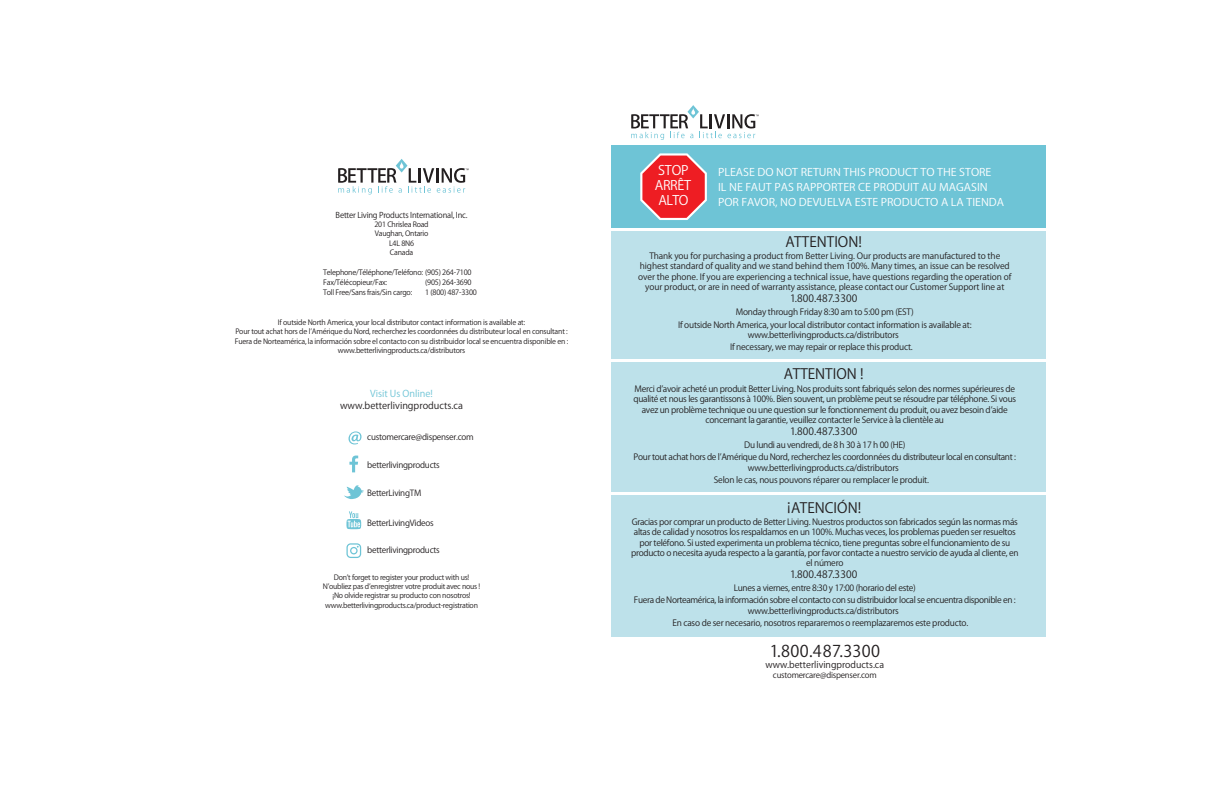
<style>
.page{position:relative;width:1224px;height:792px;background:#fff}
.page>*{position:absolute;margin:0;border:0;box-sizing:border-box;transform-origin:0 0}
.t1{font:16.2px "Koz Go Pro Bold 83 pv RKSJ H";letter-spacing:.025em;color:#231f20}
.t2{font:14.2px "Koz Go Pro Bold 83 pv RKSJ H";color:#231f20}
.t3{font:13.1px/14.9px "Koz Go Pro Bold 83 pv RKSJ H";letter-spacing:-.025em;color:#fff}
.t4{font:10.6px/15.2px "Koz Go Pro Bold 83 pv RKSJ H";color:#fff;scale:1.05 1}
.t5{font:10.1px "Koz Go Pro Medium 83 pv RKSJ H";letter-spacing:.01em;color:#231f20}
.t6{font:9.4px "Koz Go Pro Regular 83 pv RKSJ H";color:#231f20}
.t7{font:9.4px "Koz Go Pro Regular 83 pv RKSJ H";color:#6ec4d6}
.t8{font:9.1px "Koz Go Pro Regular 83 pv RKSJ H";color:#231f20}
.t9{font:8.6px/10.3px "Koz Go Pro Regular 83 pv RKSJ H";letter-spacing:-.03em;color:#231f20;text-align:center}
.t10{font:8.6px/10.3px "Koz Go Pro Regular 83 pv RKSJ H";letter-spacing:-.01em;color:#231f20;text-align:center}
.t11{font:8.6px "Koz Go Pro Bold 83 pv RKSJ H";letter-spacing:-.025em;color:#231f20}
.t12{font:8.6px "Koz Go Pro Medium 83 pv RKSJ H";letter-spacing:-.025em;color:#231f20}
.t13{font:8.4px "Koz Go Pro Regular 83 pv RKSJ H";letter-spacing:-.03em;color:#231f20}
.t14{font:8.1px "Koz Go Pro Regular 83 pv RKSJ H";letter-spacing:-.025em;color:#231f20}
.t15{font:8px "Koz Go Pro Medium 83 pv RKSJ H";letter-spacing:-.025em;color:#231f20}
.t16{font:7.3px/9.3px "Koz Go Pro Regular 83 pv RKSJ H";letter-spacing:-.025em;color:#231f20;text-align:center}
.t17{font:7.3px "Koz Go Pro Medium 83 pv RKSJ H";letter-spacing:-.03em;color:#231f20}
</style>
<div class="page">
<div style="left:612px;top:231px;width:434px;height:406px;background:#bde1ea"></div>
<div style="left:612px;top:146px;width:434px;height:83px;background:#6ec4d6"></div>
<svg style="left:631px;top:105px;width:128px;height:35px"></svg>
<svg style="left:640px;top:153px;width:67px;height:67px"></svg>
<hr style="left:612px;top:359px;width:434px;height:2px;background:#fff">
<hr style="left:612px;top:492px;width:434px;height:2px;background:#fff">
<svg style="left:338px;top:159px;width:131px;height:36px"></svg>
<svg style="left:346px;top:511px;width:15px;height:18px"></svg>
<svg style="left:349px;top:456px;width:9px;height:16px"></svg>
<svg style="left:344px;top:485px;width:20px;height:14px"></svg>
<svg style="left:349px;top:431px;width:13px;height:13px"></svg>
<svg style="left:346px;top:543px;width:15px;height:15px"></svg>
<p class="t15" style="left:336px;top:210px;width:133px">Better Living Products International, Inc.</p>
<p class="t16" style="left:375px;top:220px;width:56px">201 Chrislea Road<br>Vaughan, Ontario<br>L4L 8N6<br>Canada</p>
<p class="t16" style="left:323px;top:267px;width:150px;line-height:10px;text-align:left">Telephone/Téléphone/Teléfono: (905) 264-7100<br>Fax/Télécopieur/Fax:</p>
<p class="t16" style="left:425px;top:278px;width:48px">(905) 264-3690</p>
<p class="t16" style="left:323px;top:288px;width:91px">Toll Free/Sans frais/Sin cargo:</p>
<p class="t16" style="left:425px;top:288px;width:53px">1 (800) 487-3300</p>
<p class="t16" style="left:235px;top:318px;width:335px">If outside North America, your local distributor contact information is available at:<br>Pour tout achat hors de lʼAmérique du Nord, recherchez les coordonnées du distributeur local en consultant :<br>Fuera de Norteamérica, la información sobre el contacto con su distribuidor local se encuentra disponible en :</p>
<p class="t17" style="left:338px;top:346px;width:129px">www.betterlivingproducts.ca/distributors</p>
<p class="t7" style="left:370px;top:389px;width:64px">Visit Us Online!</p>
<p class="t6" style="left:340px;top:400px;width:124px">www.betterlivingproducts.ca</p>
<p class="t13" style="left:367px;top:432px;width:108px">customercare@dispenser.com</p>
<p class="t13" style="left:367px;top:460px;width:74px">betterlivingproducts</p>
<p class="t13" style="left:367px;top:488px;width:56px">BetterLivingTM</p>
<p class="t13" style="left:367px;top:518px;width:68px">BetterLivingVideos</p>
<p class="t13" style="left:367px;top:545px;width:74px">betterlivingproducts</p>
<p class="t16" style="left:323px;top:573px;width:159px">Donʼt forget to register your product with us!<br>Nʼoubliez pas dʼenregistrer votre produit avec nous ! ¡No olvide registrar su producto con nosotros!</p>
<p class="t17" style="left:325px;top:601px;width:154px">www.betterlivingproducts.ca/product-registration</p>
<h3 class="t3" style="left:655px;top:163px;width:38px">STOP<br>ARRÊT<br>ALTO</h3>
<p class="t4" style="left:718px;top:165px;width:274px">PLEASE DO NOT RETURN THIS PRODUCT TO THE STORE<br>IL NE FAUT PAS RAPPORTER CE PRODUIT AU MAGASIN<br>POR FAVOR, NO DEVUELVA ESTE PRODUCTO A LA TIENDA</p>
<h2 class="t2" style="left:785px;top:234px;width:78px">ATTENTION!</h2>
<p class="t10" style="left:638px;top:251px;width:375px">Thank you for purchasing a product from Better Living. Our products are manufactured to the highest standard of quality and we stand behind them 100%. Many times, an issue can be resolved over the phone. If you are experiencing a technical issue, have questions regarding the operation of your product, or are in need of warranty assistance, please contact our Customer Support line at</p>
<p class="t5" style="left:790px;top:293px;width:68px">1.800.487.3300</p>
<p class="t9" style="left:678px;top:306px;width:295px;line-height:12.3px">Monday through Friday 8:30 am to 5:00 pm (EST)<br>If outside North America, your local distributor contact information is available at:</p>
<p class="t12" style="left:748px;top:330px;width:153px">www.betterlivingproducts.ca/distributors</p>
<p class="t11" style="left:730px;top:342px;width:184px">If necessary, we may repair or replace this product.</p>
<h2 class="t2" style="left:784px;top:366px;width:81px">ATTENTION !</h2>
<p class="t9" style="left:633px;top:384px;width:384px">Merci dʼavoir acheté un produit Better Living. Nos produits sont fabriqués selon des normes supérieures de qualité et nous les garantissons à 100%. Bien souvent, un problème peut se résoudre par téléphone. Si vous avez un problème technique ou une question sur le fonctionnement du produit, ou avez besoin dʼaide concernant la garantie, veuillez contacter le Service à la clientèle au</p>
<p class="t5" style="left:790px;top:426px;width:68px">1.800.487.3300</p>
<p class="t9" style="left:634px;top:439px;width:384px;line-height:12.3px">Du lundi au vendredi, de 8 h 30 à 17 h 00 (HE)<br>Pour tout achat hors de lʼAmérique du Nord, recherchez les coordonnées du distributeur local en consultant :</p>
<p class="t12" style="left:748px;top:463px;width:153px">www.betterlivingproducts.ca/distributors</p>
<p class="t11" style="left:714px;top:475px;width:217px">Selon le cas, nous pouvons réparer ou remplacer le produit.</p>
<p class="t9" style="left:631px;top:517px;width:389px">Gracias por comprar un producto de Better Living. Nuestros productos son fabricados según las normas más altas de calidad y nosotros los respaldamos en un 100%. Muchas veces, los problemas pueden ser resueltos por teléfono. Si usted experimenta un problema técnico, tiene preguntas sobre el funcionamiento de su producto o necesita ayuda respecto a la garantía, por favor contacte a nuestro servicio de ayuda al cliente, en el número</p>
<p class="t5" style="left:790px;top:569px;width:68px">1.800.487.3300</p>
<p class="t9" style="left:634px;top:582px;width:383px;line-height:12.3px">Lunes a viernes, entre 8:30 y 17:00 (horario del este)<br>Fuera de Norteamérica, la información sobre el contacto con su distribuidor local se encuentra disponible en :</p>
<p class="t12" style="left:748px;top:606px;width:153px">www.betterlivingproducts.ca/distributors</p>
<p class="t11" style="left:672px;top:618px;width:297px">En caso de ser necesario, nosotros repararemos o reemplazaremos este producto.</p>
<h2 class="t2" style="left:787px;top:499px;width:76px">¡ATENCIÓN!</h2>
<h1 class="t1" style="left:770px;top:642px;width:112px">1.800.487.3300</h1>
<p class="t8" style="left:766px;top:660px;width:120px">www.betterlivingproducts.ca</p>
<p class="t14" style="left:773px;top:671px;width:105px">customercare@dispenser.com</p>
</div>
